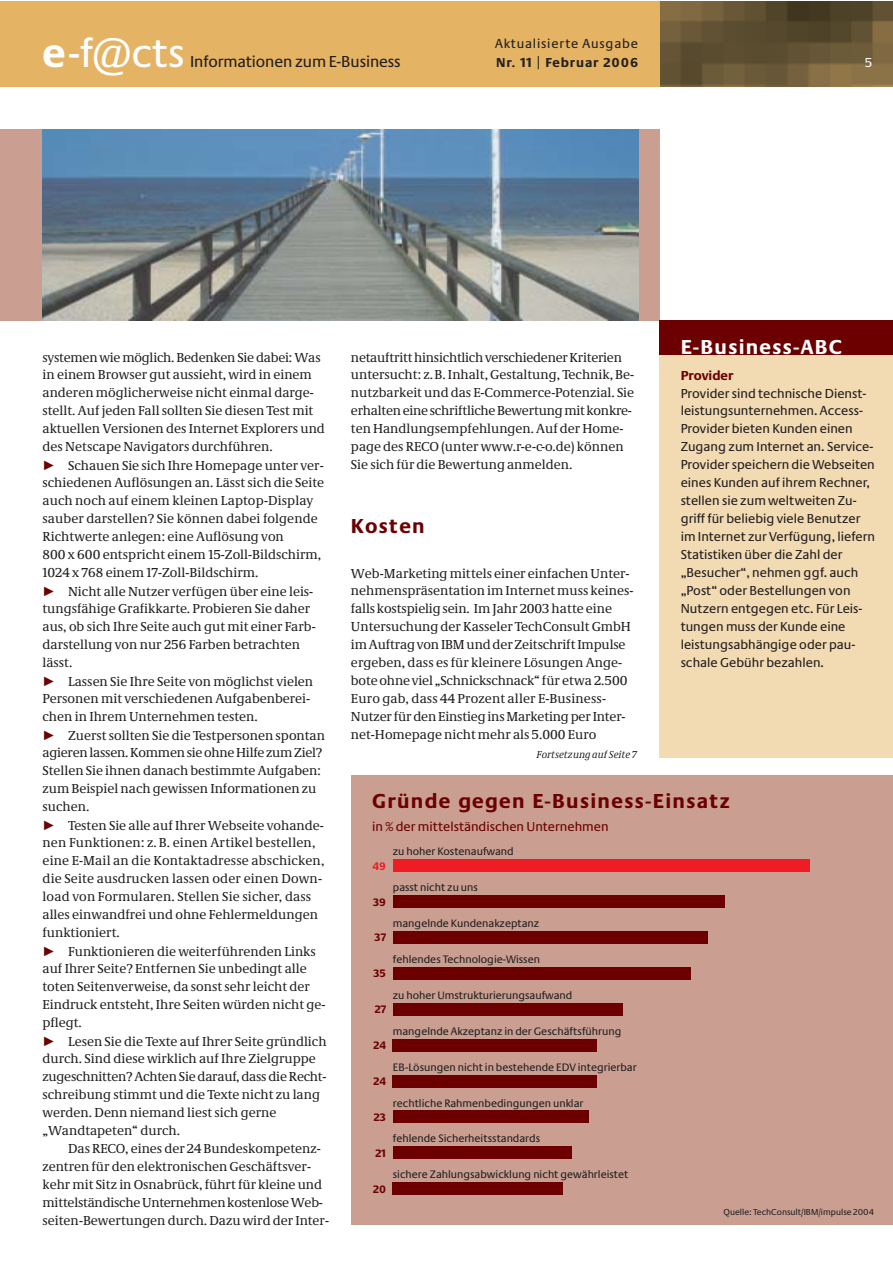
<style>
.page{position:relative;width:893px;height:1263px;background:#fff}
.page>*{position:absolute;margin:0;border:0;box-sizing:border-box;transform-origin:0 0}
.t1{font:42px "Neue Praxis";color:#fff}
.t2{font:700 21px "Neue Praxis";letter-spacing:.06em;color:#6c0000}
.t3{font:700 21px "Neue Praxis";letter-spacing:.06em;color:#fff}
.t4{font:16.5px "Neue Praxis";letter-spacing:-.005em;color:#231f1f}
.t5{font:13.5px/18px "Neue Demos";color:#231f1f}
.t6{font:13.5px/18px "Neue Praxis";color:#231f1f}
.t7{font:13.5px "Neue Praxis";color:#6c0000}
.t8{font:13.5px "Neue Praxis";letter-spacing:.06em;color:#231f1f}
.t9{font:700 13.5px "Neue Praxis";letter-spacing:.06em;color:#231f1f}
.t10{font:700 13.5px "Neue Praxis";color:#6c0000}
.t11{font:13.5px "Neue Praxis";color:#fff}
.t12{font:11.25px "Neue Praxis";color:#231f1f}
.t13{font:700 11.25px "Neue Praxis";color:#6c0000}
.t14{font:700 11.25px "Neue Praxis";color:#ee1c24}
.t15{font:italic 10.5px "Neue Demos";color:#231f1f}
.t16{font:9px "Neue Praxis";color:#231f1f}
.s1{font-weight:700}
.s2{color:#6c0000}
</style>
<div class="page">
<div style="left:0;top:129px;width:659px;height:191px;background:#ca9f92"></div>
<img style="left:43px;top:129px;width:595px;height:191px">
<img style="left:659px;top:2px;width:233px;height:85px">
<div style="left:0;top:2px;width:659px;height:85px;background:#e5b364"></div>
<div style="left:659px;top:320px;width:233px;height:438px;background:#f2dab3"></div>
<div style="left:351px;top:776px;width:541px;height:450px;background:#ca9f92"></div>
<div style="left:393px;top:859px;width:416px;height:13px;background:#ee1c24"></div>
<div style="left:393px;top:895px;width:331px;height:13px;background:#6c0000"></div>
<div style="left:393px;top:931px;width:314px;height:13px;background:#6c0000"></div>
<div style="left:393px;top:967px;width:297px;height:13px;background:#6c0000"></div>
<div style="left:393px;top:1003px;width:229px;height:13px;background:#6c0000"></div>
<div style="left:393px;top:1039px;width:204px;height:13px;background:#6c0000"></div>
<div style="left:393px;top:1075px;width:204px;height:12px;background:#6c0000"></div>
<div style="left:393px;top:1111px;width:195px;height:12px;background:#6c0000"></div>
<div style="left:393px;top:1146px;width:178px;height:13px;background:#6c0000"></div>
<div style="left:393px;top:1182px;width:170px;height:13px;background:#6c0000"></div>
<div style="left:659px;top:320px;width:233px;height:34px;background:#6c0000"></div>
<h1 class="t1" style="left:43px;top:37px;width:144px"><span class="s1">e</span>-f@cts</h1>
<p class="t4" style="left:190px;top:55px;width:212px">Informationen zum E-Business</p>
<p class="t8" style="left:495px;top:38px;width:145px">Aktualisierte Ausgabe</p>
<p class="t9" style="left:496px;top:58px;width:143px">Nr. 11 | Februar 2006</p>
<p class="t11" style="left:864px;top:58px;width:9px">5</p>
<p class="t5" style="left:43px;top:349px;width:284px">systemen wie möglich. Bedenken Sie dabei: Was in einem Browser gut aussieht, wird in einem anderen möglicherweise nicht einmal darge&shy;stellt. Auf jeden Fall sollten Sie diesen Test mit aktuellen Versionen des Internet Explorers und des Netscape Navigators durchführen.</p>
<p class="t5" style="left:43px;top:457px;width:283px"><span class="s2">✓</span> Schauen Sie sich Ihre Homepage unter ver&shy;schiedenen Auflösungen an. Lässt sich die Seite auch noch auf einem kleinen Laptop-Display sauber darstellen? Sie können dabei folgende Richtwerte anlegen: eine Auflösung von<br>800 x 600 entspricht einem 15-Zoll-Bildschirm, 1024 x 768 einem 17-Zoll-Bildschirm.</p>
<p class="t5" style="left:43px;top:583px;width:275px"><span class="s2">✓</span> Nicht alle Nutzer verfügen über eine leis&shy;tungsfähige Grafikkarte. Probieren Sie daher aus, ob sich Ihre Seite auch gut mit einer Farb&shy;darstellung von nur 256 Farben betrachten lässt.</p>
<p class="t5" style="left:43px;top:673px;width:272px"><span class="s2">✓</span> Lassen Sie Ihre Seite von möglichst vielen<br>Personen mit verschiedenen Aufgabenberei&shy;chen in Ihrem Unternehmen testen.</p>
<p class="t5" style="left:43px;top:727px;width:284px"><span class="s2">✓</span> Zuerst sollten Sie die Testpersonen spontan agieren lassen. Kommen sie ohne Hilfe zum Ziel?<br>Stellen Sie ihnen danach bestimmte Aufgaben: zum Beispiel nach gewissen Informationen zu suchen.</p>
<p class="t5" style="left:43px;top:817px;width:283px"><span class="s2">✓</span> Testen Sie alle auf Ihrer Webseite vohande&shy;nen Funktionen: z. B. einen Artikel bestellen, eine E-Mail an die Kontaktadresse abschicken, die Seite ausdrucken lassen oder einen Down&shy;load von Formularen. Stellen Sie sicher, dass alles einwandfrei und ohne Fehlermeldungen funktioniert.</p>
<p class="t5" style="left:43px;top:943px;width:284px"><span class="s2">✓</span> Funktionieren die weiterführenden Links auf Ihrer Seite? Entfernen Sie unbedingt alle toten Seitenverweise, da sonst sehr leicht der Eindruck entsteht, Ihre Seiten würden nicht ge&shy;pflegt.</p>
<p class="t5" style="left:43px;top:1033px;width:285px"><span class="s2">✓</span> Lesen Sie die Texte auf Ihrer Seite gründlich durch. Sind diese wirklich auf Ihre Zielgruppe zugeschnitten? Achten Sie darauf, dass die Recht&shy;schreibung stimmt und die Texte nicht zu lang werden. Denn niemand liest sich gerne „Wandtapeten“ durch.</p>
<p class="t5" style="left:43px;top:1141px;width:288px;text-indent:26px">Das RECO, eines der 24 Bundeskompetenz&shy;zentren für den elektronischen Geschäftsver&shy;kehr mit Sitz in Osnabrück, führt für kleine und mittelständische Unternehmen kostenlose Web&shy;seiten-Bewertungen durch. Dazu wird der Inter-</p>
<p class="t5" style="left:351px;top:349px;width:285px">netauftritt hinsichtlich verschiedener Kriterien untersucht: z. B. Inhalt, Gestaltung, Technik, Be&shy;nutzbarkeit und das E-Commerce-Potenzial. Sie erhalten eine schriftliche Bewertung mit konkre&shy;ten Handlungsempfehlungen. Auf der Home&shy;page des RECO (unter www.r-e-c-o.de) können Sie sich für die Bewertung anmelden.</p>
<h2 class="t2" style="left:351px;top:518px;width:75px">Kosten</h2>
<p class="t5" style="left:351px;top:565px;width:284px">Web-Marketing mittels einer einfachen Unter&shy;nehmenspräsentation im Internet muss keines&shy;falls kostspielig sein. Im Jahr 2003 hatte eine Untersuchung der Kasseler TechConsult GmbH im Auftrag von IBM und der Zeitschrift Impulse ergeben, dass es für kleinere Lösungen Ange&shy;bote ohne viel „Schnickschnack“ für etwa 2.500<br>Euro gab, dass 44 Prozent aller E-Business-Nutzer für den Einstieg ins Marketing per Inter&shy;net-Homepage nicht mehr als 5.000 Euro</p>
<p class="t15" style="left:536px;top:750px;width:101px">Fortsetzung auf Seite 7</p>
<h2 class="t3" style="left:680px;top:339px;width:163px">E-Business-ABC</h2>
<p class="t10" style="left:680px;top:370px;width:54px">Provider</p>
<p class="t6" style="left:680px;top:385px;width:196px">Provider sind technische Dienst&shy;leistungsunternehmen. Access-<br>Provider bieten Kunden einen<br>Zugang zum Internet an. Service-<br>Provider speichern die Webseiten eines Kunden auf ihrem Rechner, stellen sie zum weltweiten Zu&shy;griff für beliebig viele Benutzer im Internet zur Verfügung, liefern<br>Statistiken über die Zahl der „Besucher“, nehmen ggf. auch „Post“ oder Bestellungen von<br>Nutzern entgegen etc. Für Leis&shy;tungen muss der Kunde eine leistungsabhängige oder pau&shy;schale Gebühr bezahlen.</p>
<h2 class="t2" style="left:372px;top:793px;width:359px">Gründe gegen E-Business-Einsatz</h2>
<p class="t7" style="left:372px;top:821px;width:238px">in % der mittelständischen Unternehmen</p>
<p class="t12" style="left:393px;top:847px;width:122px">zu hoher Kostenaufwand</p>
<p class="t14" style="left:372px;top:862px;width:15px">49</p>
<p class="t13" style="left:373px;top:898px;width:14px">39</p>
<p class="t12" style="left:393px;top:883px;width:87px">passt nicht zu uns</p>
<p class="t12" style="left:393px;top:919px;width:148px">mangelnde Kundenakzeptanz</p>
<p class="t13" style="left:374px;top:933px;width:13px">37</p>
<p class="t12" style="left:393px;top:955px;width:149px">fehlendes Technologie-Wissen</p>
<p class="t13" style="left:373px;top:969px;width:14px">35</p>
<p class="t12" style="left:393px;top:991px;width:181px">zu hoher Umstrukturierungsaufwand</p>
<p class="t13" style="left:375px;top:1005px;width:13px">27</p>
<p class="t12" style="left:393px;top:1027px;width:230px">mangelnde Akzeptanz in der Geschäftsführung</p>
<p class="t13" style="left:373px;top:1041px;width:14px">24</p>
<p class="t12" style="left:393px;top:1063px;width:245px">EB-Lösungen nicht in bestehende EDV integrierbar</p>
<p class="t13" style="left:373px;top:1077px;width:14px">24</p>
<p class="t13" style="left:374px;top:1113px;width:14px">23</p>
<p class="t12" style="left:393px;top:1099px;width:192px">rechtliche Rahmenbedingungen unklar</p>
<p class="t12" style="left:393px;top:1134px;width:149px">fehlende Sicherheitsstandards</p>
<p class="t13" style="left:375px;top:1149px;width:12px">21</p>
<p class="t12" style="left:393px;top:1170px;width:237px">sichere Zahlungsabwicklung nicht gewährleistet</p>
<p class="t13" style="left:373px;top:1185px;width:14px">20</p>
<p class="t16" style="left:723px;top:1208px;width:152px">Quelle: TechConsult/IBM/impulse 2004</p>
</div>
